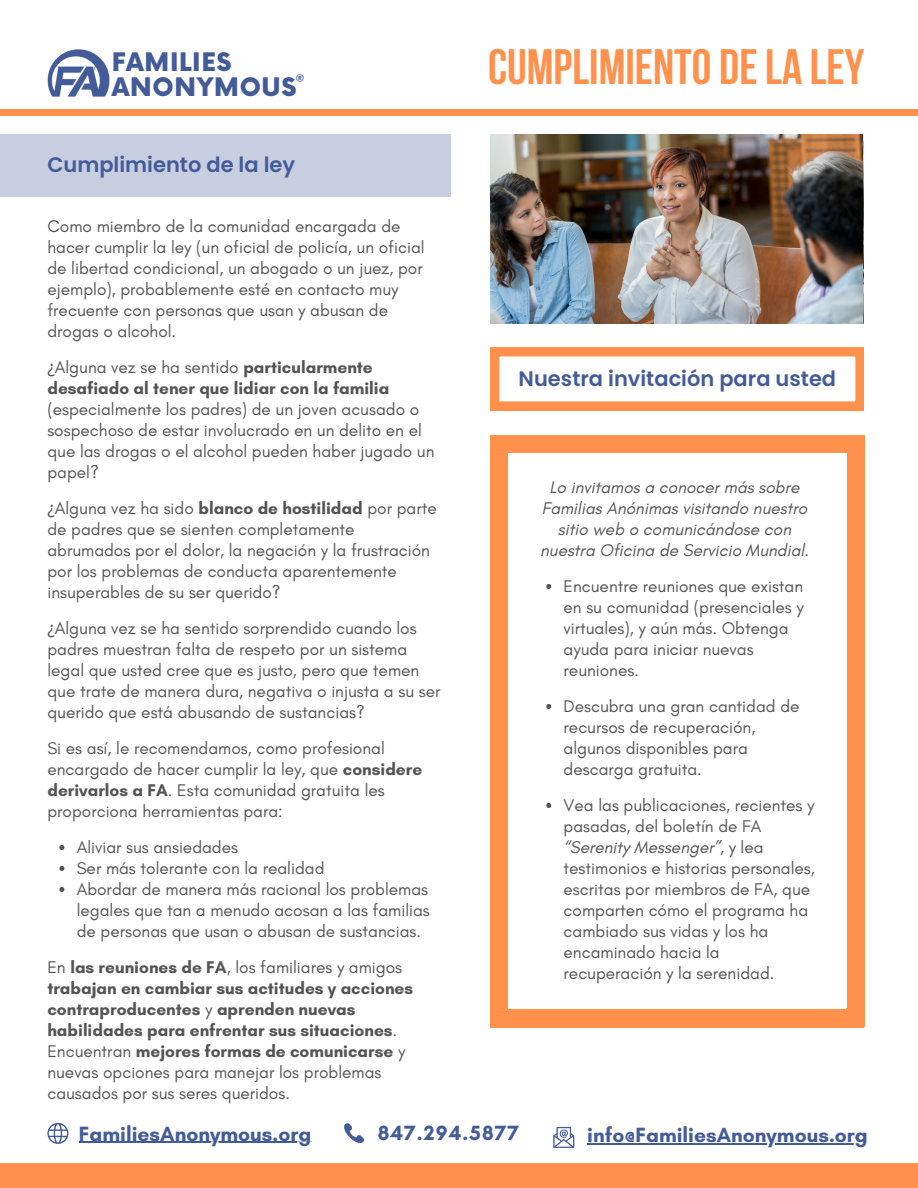
<style>
.page{position:relative;width:918px;height:1188px;background:#fff}
.page>*{position:absolute;margin:0;border:0;box-sizing:border-box;transform-origin:0 0}
.t1{font:700 49.5px "Bebas Neue";color:#ff914d}
.t2{font:900 24.9px/26px "Now";letter-spacing:.03em;color:#445b9a}
.t3{font:700 21px "Glacial Indifference";color:#445b9a}
.t4{font:600 21px "Poppins";color:#445b9a}
.t5{font:700 21px "Glacial Indifference";letter-spacing:.05em;color:#445b9a}
.t6{font:17.25px/21px "Glacial Indifference";color:#545454}
.t7{font:700 17.25px/21px "Glacial Indifference";color:#545454}
.t8{font:italic 17.25px/21px "Glacial Indifference";color:#545454;text-align:center}
.s1{font-family:"Noto Sans";font-weight:400}
.s2{font-weight:400}
.s3{font-family:"Noto Sans"}
.s4{font-weight:700}
.s5{font-style:italic}
</style>
<div class="page">
<div style="left:0;top:1163px;width:918px;height:25px;background:#ff914d"></div>
<div style="left:0;top:110px;width:918px;height:6px;background:#ff914d"></div>
<div style="left:0;top:134px;width:451px;height:63px;background:#c7cee0"></div>
<svg style="left:490px;top:347px;width:374px;height:63px"></svg>
<div style="left:490px;top:435px;width:374px;height:592px;background:#ff914d"></div>
<svg style="left:509px;top:453px;width:337px;height:555px"></svg>
<svg style="left:344px;top:1123px;width:20px;height:21px"></svg>
<svg style="left:553px;top:1127px;width:21px;height:21px"></svg>
<svg style="left:47px;top:1123px;width:21px;height:21px"></svg>
<img style="left:490px;top:134px;width:373px;height:189px">
<svg style="left:546px;top:584px;width:5px;height:5px"></svg>
<svg style="left:546px;top:704px;width:5px;height:5px"></svg>
<svg style="left:546px;top:803px;width:5px;height:5px"></svg>
<svg style="left:59px;top:845px;width:5px;height:5px"></svg>
<svg style="left:59px;top:866px;width:5px;height:5px"></svg>
<svg style="left:59px;top:887px;width:5px;height:5px"></svg>
<hr style="left:587px;top:1143px;width:281px;height:1px;background:#445b9a">
<hr style="left:79px;top:1142px;width:232px;height:1px;background:#445b9a">
<img style="left:47px;top:49px;width:62px;height:47px">
<h2 class="t2" style="left:112px;top:50px;width:194px">FAMILIES<br>ANONYMOUS<sup>®</sup></h2>
<p class="t4" style="left:47px;top:150px;width:249px">Cumplimiento de la ley</p>
<p class="t6" style="left:47px;top:215px;width:379px">Como miembro de la comunidad encargada de hacer cumplir la ley (un oficial de policía, un oficial de libertad condicional, un abogado o un juez, por ejemplo), probablemente esté en contacto muy frecuente con personas que usan y abusan de drogas o alcohol.</p>
<p class="t7" style="left:47px;top:356px;width:343px"><span class="s1">¿</span><span class="s2">Alguna vez se ha sentido</span> particularmente desafiado al tener que lidiar con la familia</p>
<p class="t6" style="left:47px;top:398px;width:389px">(especialmente los padres) de un joven acusado o sospechoso de estar involucrado en un delito en el que las drogas o el alcohol pueden haber jugado un papel?</p>
<p class="t6" style="left:47px;top:497px;width:391px"><span class="s3">¿</span>Alguna vez ha sido <span class="s4">blanco de hostilidad</span> por parte de padres que se sienten completamente abrumados por el dolor, la negación y la frustración por los problemas de conducta aparentemente insuperables de su ser querido?</p>
<p class="t6" style="left:47px;top:617px;width:395px"><span class="s3">¿</span>Alguna vez se ha sentido sorprendido cuando los padres muestran falta de respeto por un sistema legal que usted cree que es justo, pero que temen que trate de manera dura, negativa o injusta a su ser querido que está abusando de sustancias?</p>
<p class="t6" style="left:47px;top:737px;width:376px">Si es así, le recomendamos, como profesional encargado de hacer cumplir la ley, que <span class="s4">considere derivarlos a FA</span>. Esta comunidad gratuita les proporciona herramientas para:</p>
<p class="t6" style="left:77px;top:836px;width:355px">Aliviar sus ansiedades<br>Ser más tolerante con la realidad<br>Abordar de manera más racional los problemas legales que tan a menudo acosan a las familias de personas que usan o abusan de sustancias.</p>
<p class="t7" style="left:47px;top:956px;width:367px"><span class="s2">En</span> las reuniones de FA<span class="s2">, los familiares y amigos </span>trabajan en cambiar sus actitudes y acciones contraproducentes <span class="s2">y</span> aprenden nuevas habilidades para enfrentar sus situaciones<span class="s2">.<br>Encuentran</span> mejores formas de comunicarse <span class="s2">y nuevas opciones para manejar los problemas causados por sus seres queridos.</span></p>
<h1 class="t1" style="left:488px;top:47px;width:378px">CUMPLIMIENTO DELA LEY</h1>
<p class="t4" style="left:519px;top:364px;width:319px">Nuestra invitación para usted</p>
<p class="t8" style="left:540px;top:476px;width:270px">Lo invitamos a conocer más sobre Familias Anónimas visitando nuestro sitio web o comunicándose con nuestra Oficina de Servicio Mundial.</p>
<p class="t6" style="left:564px;top:575px;width:242px">Encuentre reuniones que existan en su comunidad (presenciales y virtuales), y aún más. Obtenga ayuda para iniciar nuevas reuniones.</p>
<p class="t6" style="left:564px;top:695px;width:237px">Descubra una gran cantidad de recursos de recuperación, algunos disponibles para descarga gratuita.</p>
<p class="t6" style="left:564px;top:794px;width:253px">Vea las publicaciones, recientes y pasadas, del boletín de FA <span class="s5">“Serenity Messenger”</span>, y lea testimonios e historias personales, escritas por miembros de FA, que comparten cómo el programa ha cambiado sus vidas y los ha encaminado hacia la recuperación y la serenidad.</p>
<p class="t3" style="left:79px;top:1121px;width:234px">FamiliesAnonymous.org</p>
<p class="t5" style="left:378px;top:1120px;width:143px">847.294.5877</p>
<p class="t3" style="left:587px;top:1122px;width:282px">info@FamiliesAnonymous.org</p>
</div>
